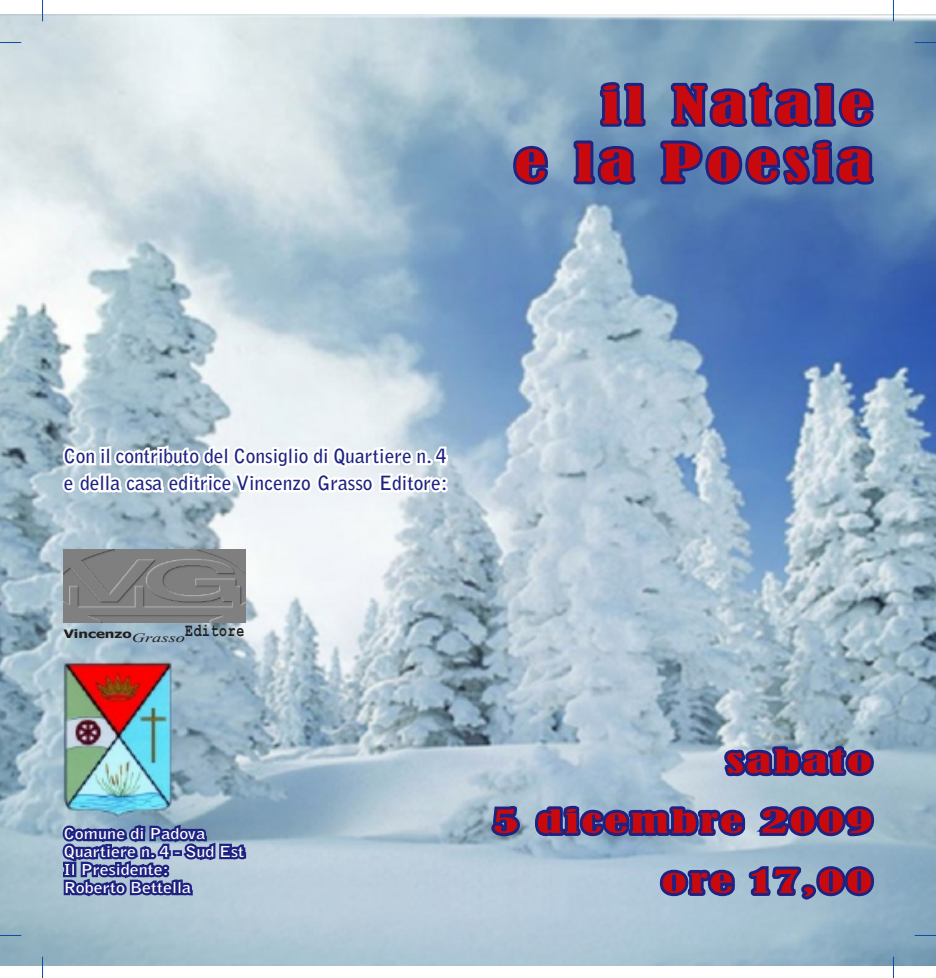
<style>
.page{position:relative;width:936px;height:978px;background:#fff}
.page>*{position:absolute;margin:0;border:0;box-sizing:border-box;transform-origin:0 0}
.t1{font:condensed 48px "Bernard";letter-spacing:.075em;color:#c80a0f;scale:1.5 1}
.t2{font:condensed 30px "Bernard";letter-spacing:.05em;color:#c80a0f;scale:1.75 1}
.t3{font:700 19.5px/27px "Bell Gothic Std";color:#1e2382}
.t4{font:700 15px "Bell Gothic Std";color:#fff;scale:1.2 1}
.t5{font:700 11.55px "Tahoma";color:#231f20;scale:1.3 1}
.s1{font-family:"Times New Roman";font-weight:400;font-style:italic;font-size:12.75px}
</style>
<div class="page">
<img style="left:0;top:15px;width:935px;height:950px">
<svg style="left:42px;top:0;width:1px;height:21px"></svg>
<svg style="left:0;top:42px;width:21px;height:1px"></svg>
<svg style="left:914px;top:42px;width:21px;height:1px"></svg>
<svg style="left:893px;top:957px;width:1px;height:21px"></svg>
<svg style="left:914px;top:935px;width:21px;height:1px"></svg>
<svg style="left:893px;top:0;width:1px;height:21px"></svg>
<svg style="left:42px;top:957px;width:1px;height:21px"></svg>
<svg style="left:0;top:935px;width:21px;height:1px"></svg>
<svg style="left:509px;top:142px;width:43px;height:47px;background:#566ba6"></svg>
<svg style="left:569px;top:78px;width:79px;height:111px;background:#5671a7"></svg>
<svg style="left:654px;top:78px;width:225px;height:112px;background:#4c64a0"></svg>
<svg style="left:719px;top:743px;width:159px;height:38px;background:#5e6ba5"></svg>
<svg style="left:486px;top:728px;width:38px;height:167px;background:#9eb2c9"></svg>
<svg style="left:530px;top:789px;width:348px;height:116px;background:#8195bc"></svg>
<svg style="left:60px;top:442px;width:390px;height:75px"></svg>
<div style="left:440px;top:485px;width:7px;height:7px;border:4px solid #fff;border-radius:50%"></div>
<div style="left:440px;top:477px;width:7px;height:8px;border:4px solid #fff;border-radius:50%"></div>
<svg style="left:59px;top:822px;width:189px;height:85px;background:#6e7eaf"></svg>
<img style="left:64px;top:549px;width:181px;height:73px">
<p class="t1" style="left:601px;top:77px;width:182px">il Natale</p>
<p class="t1" style="left:514px;top:135px;width:240px">e la Poesia</p>
<p class="t3" style="left:64px;top:443px;width:385px">Con il contributo del Consiglio di Quartiere n. 4 e della casa editrice Vincenzo Grasso Editore:</p>
<p class="t5" style="left:64px;top:626px;width:140px">Vincenzo<span class="s1">Grasso</span><sup>Editore</sup></p>
<p class="t4" style="left:64px;top:824px;width:119px">Comune di Padova</p>
<p class="t4" style="left:64px;top:842px;width:152px">Quartiere n. 4 - Sud Est</p>
<p class="t4" style="left:64px;top:860px;width:89px">Il Presidente:</p>
<p class="t4" style="left:64px;top:878px;width:108px">Roberto Bettella</p>
<p class="t2" style="left:726px;top:744px;width:85px">sabato</p>
<p class="t2" style="left:493px;top:804px;width:218px">5 dicembre 2009</p>
<p class="t2" style="left:661px;top:864px;width:122px">ore 17,00</p>
</div>
